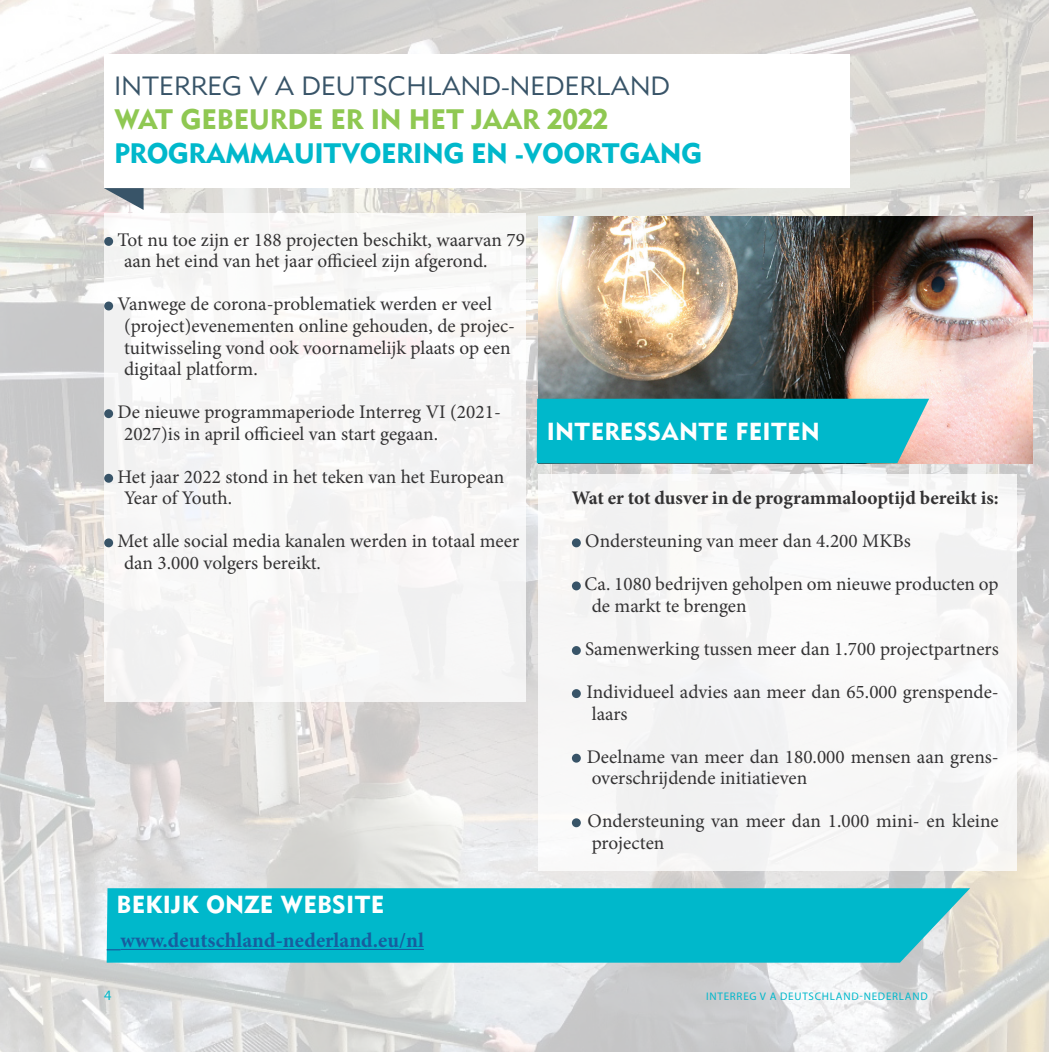
<style>
.page{position:relative;width:1052px;height:1052px;background:#fff}
.page>*{position:absolute;margin:0;border:0;box-sizing:border-box;transform-origin:0 0}
.Kop_1{font:28px/33.9px "Metro Black Two";letter-spacing:-.02em;color:#00b8cb}
.Kop_1-2{font:26.25px "Metro Lite Two";letter-spacing:.005em;color:#385468}
.Kop_1-3{font:24.5px "Metro Black Two";letter-spacing:.005em;color:#fff}
.Kop_1-4{font:700 21px "Minion Pro";letter-spacing:.005em;color:#175d9e}
.Platte_tekst{font:19.25px/21.5px "Minion Pro";color:#333233}
.Platte_tekst-2{font:700 19.25px "Minion Pro";letter-spacing:-.005em;color:#333233}
.Kop_1-5{font:14.35px "Myriad Pro";color:#00b8cb}
.Kop_1-6{font:11.03px "Myriad Pro";letter-spacing:.07em;color:#00b8cb}
.s1{color:#8fc852}
</style>
<div class="page">
<img style="left:0;top:0;width:1048px;height:1052px">
<div style="left:538px;top:474px;width:479px;height:397px;background:#f7f7f6"></div>
<div style="left:104px;top:213px;width:422px;height:489px;background:#f7f6f6"></div>
<img style="left:538px;top:216px;width:494px;height:247px">
<div style="left:104px;top:55px;width:746px;height:133px;background:#fff"></div>
<div style="left:104px;top:237px;width:9px;height:9px;background:#385468;border-radius:50%"></div>
<div style="left:104px;top:301px;width:9px;height:9px;background:#385468;border-radius:50%"></div>
<div style="left:104px;top:409px;width:9px;height:9px;background:#385468;border-radius:50%"></div>
<div style="left:104px;top:474px;width:9px;height:9px;background:#385468;border-radius:50%"></div>
<div style="left:104px;top:538px;width:9px;height:9px;background:#385468;border-radius:50%"></div>
<div style="left:572px;top:538px;width:9px;height:9px;background:#385468;border-radius:50%"></div>
<div style="left:572px;top:581px;width:9px;height:9px;background:#385468;border-radius:50%"></div>
<div style="left:572px;top:646px;width:9px;height:9px;background:#385468;border-radius:50%"></div>
<div style="left:572px;top:689px;width:9px;height:9px;background:#385468;border-radius:50%"></div>
<div style="left:572px;top:753px;width:9px;height:9px;background:#385468;border-radius:50%"></div>
<div style="left:572px;top:818px;width:9px;height:9px;background:#385468;border-radius:50%"></div>
<div style="left:537px;top:399px;width:392px;height:64px;background:#00b8cb"></div>
<div style="left:107px;top:888px;width:863px;height:74px;background:#00b8cb"></div>
<svg style="left:107px;top:949px;width:14px;height:1px"></svg>
<hr style="left:121px;top:949px;width:303px;height:1px;background:#175d9e">
<svg style="left:104px;top:188px;width:40px;height:22px"></svg>
<p class="Kop_1-2" style="left:114px;top:70px;width:557px">INTERREG V A DEUTSCHLAND-NEDERLAND</p>
<p class="Kop_1" style="left:114px;top:102px;width:590px"><span class="s1">WAT GEBEURDE ER IN HET JAAR 2022<br></span>PROGRAMMAUITVOERING EN -VOORTGANG</p>
<p class="Platte_tekst" style="left:124px;top:229px;width:402px;text-indent:-6px">Tot nu toe zijn er 188 projecten beschikt, waarvan 79 aan het eind van het jaar officieel zijn afgerond.</p>
<p class="Platte_tekst" style="left:124px;top:294px;width:392px;text-indent:-6px">Vanwege de corona-problematiek werden er veel (project)evenementen online gehouden, de projec&shy;tuitwisseling vond ook voornamelijk plaats op een digitaal platform.</p>
<p class="Platte_tekst" style="left:124px;top:401px;width:378px;text-indent:-6px">De nieuwe programmaperiode Interreg VI (2021-<br>2027)is in april officieel van start gegaan.</p>
<p class="Platte_tekst" style="left:124px;top:466px;width:382px;text-indent:-6px">Het jaar 2022 stond in het teken van het European<br>Year of Youth.</p>
<p class="Platte_tekst" style="left:124px;top:530px;width:397px;text-indent:-6px">Met alle social media kanalen werden in totaal meer dan 3.000 volgers bereikt.</p>
<p class="Kop_1-3" style="left:117px;top:889px;width:269px">BEKIJK ONZE WEBSITE</p>
<p class="Kop_1-4" style="left:121px;top:926px;width:305px">www.deutschland-nederland.eu/nl</p>
<p class="Kop_1-3" style="left:547px;top:416px;width:275px">INTERESSANTE FEITEN</p>
<p class="Platte_tekst-2" style="left:572px;top:484px;width:428px">Wat er tot dusver in de programmalooptijd bereikt is:</p>
<p class="Platte_tekst" style="left:585px;top:530px;width:327px">Ondersteuning van meer dan 4.200 MKBs</p>
<p class="Platte_tekst" style="left:592px;top:573px;width:408px;text-indent:-7px">Ca. 1080 bedrijven geholpen om nieuwe producten op de markt te brengen</p>
<p class="Platte_tekst" style="left:585px;top:638px;width:415px">Samenwerking tussen meer dan 1.700 projectpartners</p>
<p class="Platte_tekst" style="left:586px;top:681px;width:414px">Individueel advies aan meer dan 65.000 grenspende&shy;laars</p>
<p class="Platte_tekst" style="left:586px;top:746px;width:413px">Deelname van meer dan 180.000 mensen aan grens&shy;overschrijdende initiatieven</p>
<p class="Platte_tekst" style="left:587px;top:810px;width:413px">Ondersteuning van meer dan 1.000 mini- en kleine projecten</p>
<p class="Kop_1-5" style="left:104px;top:986px;width:9px">4</p>
<p class="Kop_1-6" style="left:706px;top:989px;width:223px">INTERREG V A DEUTSCHLAND-NEDERLAND</p>
</div>
